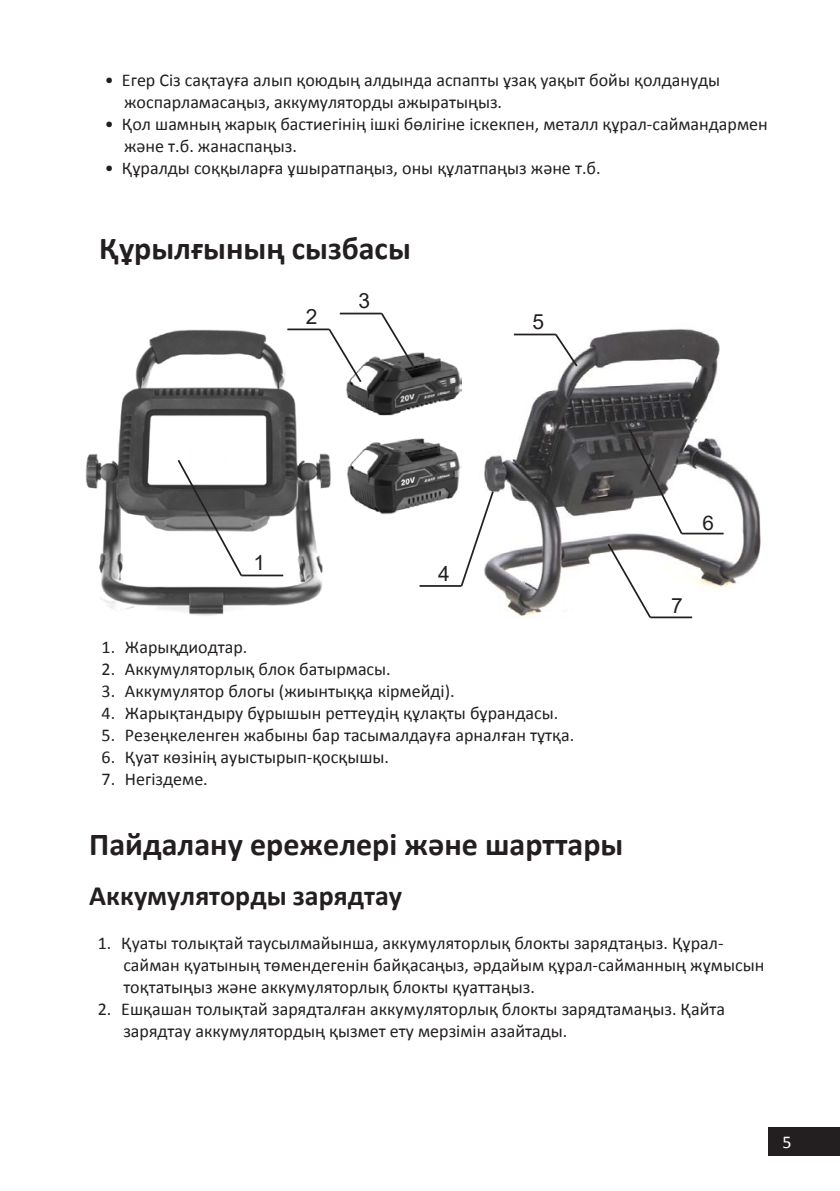
<style>
.page{position:relative;width:840px;height:1191px;background:#fff}
.page>*{position:absolute;margin:0;border:0;box-sizing:border-box;transform-origin:0 0}
.Заголовок_16{font:700 32px "Calibri";color:#231f20}
.Заголовок_14{font:700 28px "Calibri";color:#231f20}
.t1{font:21px "Arial";color:#231f20}
.t2{font:20px "Arial";color:#231f20;scale:1.04 1}
.t3{font:18px/22px "Calibri";color:#231f20}
.t4{font:18px "Calibri";color:#fff}
</style>
<div class="page">
<div style="left:767px;top:1126px;width:72px;height:29px;background:#231f20"></div>
<img style="left:484px;top:329px;width:277px;height:289px">
<img style="left:85px;top:329px;width:246px;height:287px">
<hr style="left:681px;top:532px;width:42px;height:2px;background:#231f20">
<svg style="left:461px;top:489px;width:34px;height:99px"></svg>
<hr style="left:419px;top:585px;width:42px;height:2px;background:#231f20">
<svg style="left:553px;top:332px;width:26px;height:36px"></svg>
<hr style="left:513px;top:334px;width:42px;height:1px;background:#231f20">
<svg style="left:176px;top:458px;width:67px;height:120px"></svg>
<hr style="left:241px;top:574px;width:42px;height:2px;background:#231f20">
<svg style="left:605px;top:426px;width:78px;height:192px"></svg>
<hr style="left:649px;top:616px;width:42px;height:2px;background:#231f20">
<img style="left:346px;top:352px;width:115px;height:63px">
<img style="left:347px;top:438px;width:114px;height:76px">
<svg style="left:327px;top:328px;width:36px;height:56px"></svg>
<hr style="left:287px;top:328px;width:42px;height:2px;background:#231f20">
<svg style="left:379px;top:312px;width:36px;height:56px"></svg>
<hr style="left:339px;top:313px;width:42px;height:1px;background:#231f20">
<p class="t3" style="left:124px;top:69px;width:597px;text-indent:-19px">• Егер Сіз сақтауға алып қоюдың алдында аспапты ұзақ уақыт бойы қолдануды жоспарламасаңыз, аккумуляторды ажыратыңыз.</p>
<p class="t3" style="left:124px;top:113px;width:644px;text-indent:-19px">• Қол шамның жарық бастиегінің ішкі бөлігіне іскекпен, металл құрал-саймандармен және т.б. жанаспаңыз.</p>
<p class="t3" style="left:105px;top:157px;width:497px">• Құралды соққыларға ұшыратпаңыз, оны құлатпаңыз және т.б.</p>
<p class="Заголовок_16" style="left:99px;top:228px;width:313px">Құрылғының сызбасы</p>
<p class="t1" style="left:306px;top:302px;width:13px">2</p>
<p class="t1" style="left:358px;top:286px;width:13px">3</p>
<p class="t1" style="left:532px;top:307px;width:13px">5</p>
<p class="t1" style="left:253px;top:548px;width:13px">1</p>
<p class="t1" style="left:438px;top:559px;width:13px">4</p>
<p class="t3" style="left:101px;top:636px;width:147px">1. Жарықдиодтар.</p>
<p class="t3" style="left:101px;top:658px;width:290px">2. Аккумуляторлық блок батырмасы.</p>
<p class="t3" style="left:101px;top:680px;width:354px">3. Аккумулятор блогы (жиынтыққа кірмейді).</p>
<p class="t3" style="left:101px;top:702px;width:458px">4. Жарықтандыру бұрышын реттеудің құлақты бұрандасы.</p>
<p class="t3" style="left:101px;top:724px;width:474px">5. Резеңкеленген жабыны бар тасымалдауға арналған тұтқа.</p>
<p class="t3" style="left:101px;top:746px;width:289px">6. Қуат көзінің ауыстырып-қосқышы.</p>
<p class="t3" style="left:101px;top:768px;width:108px">7. Негіздеме.</p>
<p class="t2" style="left:702px;top:509px;width:13px">6</p>
<p class="t1" style="left:670px;top:591px;width:13px">7</p>
<p class="Заголовок_16" style="left:89px;top:823px;width:535px">Пайдалану ережелері және шарттары</p>
<p class="Заголовок_14" style="left:89px;top:877px;width:314px">Аккумуляторды зарядтау</p>
<p class="t3" style="left:123px;top:931px;width:642px;text-indent:-26px">1. Қуаты толықтай таусылмайынша, аккумуляторлық блокты зарядтаңыз. Құрал&shy;сайман қуатының төмендегенін байқасаңыз, әрдайым құрал-сайманның жұмысын тоқтатыңыз және аккумуляторлық блокты қуаттаңыз.</p>
<p class="t3" style="left:123px;top:997px;width:603px;text-indent:-26px">2. Ешқашан толықтай зарядталған аккумуляторлық блокты зарядтамаңыз. Қайта зарядтау аккумулятордың қызмет ету мерзімін азайтады.</p>
<p class="t4" style="left:782px;top:1130px;width:11px">5</p>
</div>
